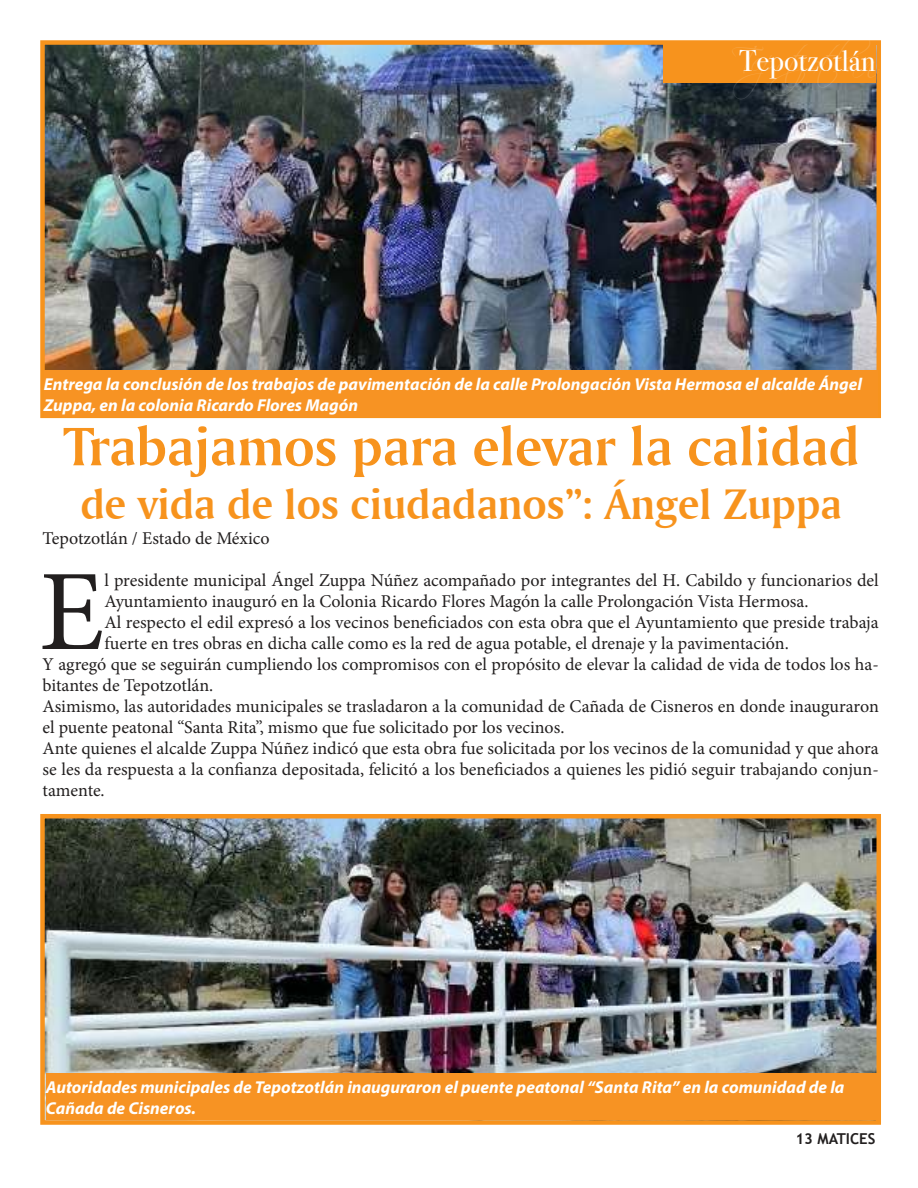
<style>
.page{position:relative;width:918px;height:1188px;background:#fff}
.page>*{position:absolute;margin:0;border:0;box-sizing:border-box;transform-origin:0 0}
.t1{font:114.9px "Minion Pro";color:#221f1f}
.t2{font:57px "Amerigo BT Bold A";color:#f7931d}
.t3{font:45px "Amerigo BT Bold A";color:#f7931d}
.t4{font:30px "Bodoni Svty Two ITCTT";color:#fff}
.t5{font:30px "Scriptina";letter-spacing:-.06em;color:#fff}
.t6{font:18px "Minion Pro";color:#221f1f}
.t7{font:italic 700 17.25px/20.7px "Myriad Pro";color:#fff}
.t8{font:700 15px "Trebuchet MS";color:#221f1f}
</style>
<div class="page">
<img style="left:46px;top:46px;width:829px;height:324px">
<div style="left:40px;top:40px;width:841px;height:378px;border:5px solid #f7931d"></div>
<div style="left:663px;top:45px;width:212px;height:38px;background:#f7931d"></div>
<div style="left:45px;top:370px;width:833px;height:47px;background:#f79323"></div>
<img style="left:46px;top:820px;width:829px;height:299px">
<div style="left:40px;top:814px;width:841px;height:311px;border:5px solid #f7931d"></div>
<div style="left:47px;top:1073px;width:833px;height:47px;background:#f79323"></div>
<h3 class="t5" style="left:731px;top:43px;width:141px">Tepotzotl</h3>
<h3 class="t4" style="left:739px;top:48px;width:138px">Tepotzotlán</h3>
<p class="t7" style="left:44px;top:374px;width:820px">Entrega la conclusión de los trabajos de pavimentación de la calle Prolongación Vista Hermosa el alcalde Ángel<br>Zuppa, en la colonia Ricardo Flores Magón</p>
<h2 class="t2" style="left:63px;top:425px;width:798px">Trabajamos para elevar la calidad</h2>
<h3 class="t3" style="left:80px;top:487px;width:763px">de vida de los ciudadanos”: Ángel Zuppa</h3>
<p class="t6" style="left:43px;top:529px;width:229px">Tepotzotlán / Estado de México</p>
<h1 class="t1" style="left:39px;top:556px;width:67px">E</h1>
<p class="t6" style="left:104px;top:571px;width:776px">l presidente municipal Ángel Zuppa Núñez acompañado por integrantes del H. Cabildo y funcionarios del</p>
<p class="t6" style="left:104px;top:592px;width:706px">Ayuntamiento inauguró en la Colonia Ricardo Flores Magón la calle Prolongación Vista Hermosa.</p>
<p class="t6" style="left:104px;top:613px;width:776px">Al respecto el edil expresó a los vecinos beneficiados con esta obra que el Ayuntamiento que preside trabaja</p>
<p class="t6" style="left:104px;top:634px;width:686px">fuerte en tres obras en dicha calle como es la red de agua potable, el drenaje y la pavimentación.</p>
<p class="t6" style="left:43px;top:655px;width:838px">Y agregó que se seguirán cumpliendo los compromisos con el propósito de elevar la calidad de vida de todos los ha-</p>
<p class="t6" style="left:43px;top:676px;width:172px">bitantes de Tepotzotlán.</p>
<p class="t6" style="left:43px;top:697px;width:838px">Asimismo, las autoridades municipales se trasladaron a la comunidad de Cañada de Cisneros en donde inauguraron</p>
<p class="t6" style="left:43px;top:718px;width:524px">el puente peatonal “Santa Rita”, mismo que fue solicitado por los vecinos.</p>
<p class="t6" style="left:43px;top:739px;width:838px">Ante quienes el alcalde Zuppa Núñez indicó que esta obra fue solicitada por los vecinos de la comunidad y que ahora</p>
<p class="t6" style="left:43px;top:760px;width:838px">se les da respuesta a la confianza depositada, felicitó a los beneficiados a quienes les pidió seguir trabajando conjun-</p>
<p class="t6" style="left:43px;top:781px;width:64px">tamente.</p>
<p class="t7" style="left:46px;top:1078px;width:800px">Autoridades municipales de Tepotzotlán inauguraron el puente peatonal “Santa Rita” en la comunidad de la<br>Cañada de Cisneros.</p>
<p class="t8" style="left:795px;top:1130px;width:82px">13 MATICES</p>
</div>
